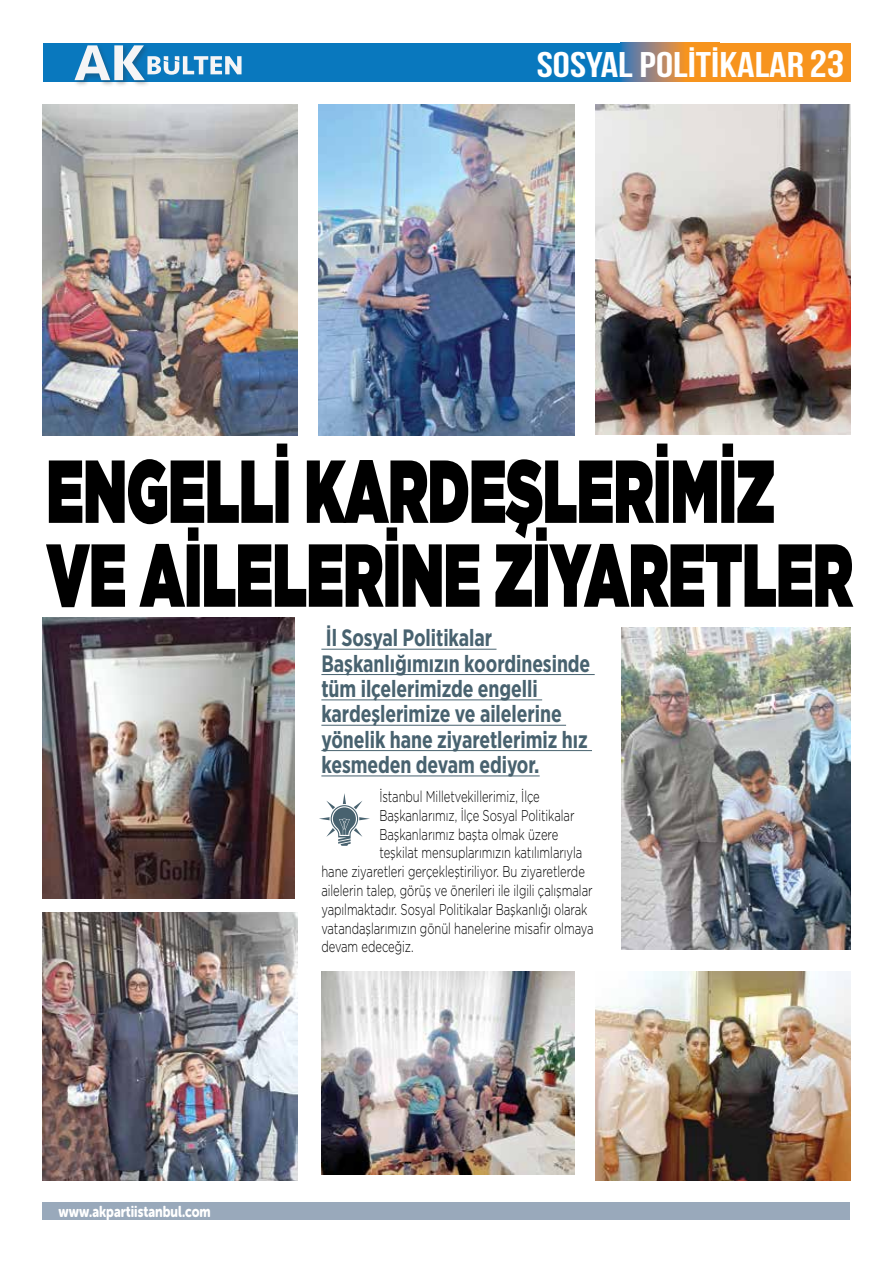
<style>
.page{position:relative;width:893px;height:1263px;background:#fff}
.page>*{position:absolute;margin:0;border:0;box-sizing:border-box;transform-origin:0 0}
.t1{font:900 89.1px/83.8px "Gotham";letter-spacing:-.005em;color:#000;scale:.62 1}
.t2{font:700 35.7px "Bebas Neue";color:#fff;scale:1.21 1}
.t3{font:700 23.7px/25.3px "Gotham Narrow";letter-spacing:-.005em;color:#48626f;scale:.85 1}
.t4{font:300 15.6px "Gotham";letter-spacing:-.005em;color:#000;scale:.72 1}
.t5{font:15.6px "Museo Sans Rounded 900";color:#fff;scale:.8 1}
.s1{font-size:37.95px}
</style>
<div class="page">
<div style="left:43px;top:1203px;width:807px;height:17px;background:#99a9bb"></div>
<div style="left:43px;top:43px;width:806px;height:39px;background:#0978be"></div>
<div style="left:686px;top:43px;width:164px;height:39px;background:#f7941e"></div>
<svg style="left:621px;top:43px;width:65px;height:39px;background:#998477"></svg>
<img style="left:74px;top:80px;width:74px;height:5px">
<svg style="left:74px;top:45px;width:168px;height:35px"></svg>
<hr style="left:321px;top:649px;width:175px;height:1px;background:#48626f">
<hr style="left:321px;top:674px;width:274px;height:1px;background:#48626f">
<hr style="left:321px;top:699px;width:221px;height:1px;background:#48626f">
<hr style="left:321px;top:725px;width:245px;height:1px;background:#48626f">
<hr style="left:321px;top:750px;width:271px;height:1px;background:#48626f">
<hr style="left:321px;top:775px;width:219px;height:1px;background:#48626f">
<svg style="left:319px;top:793px;width:51px;height:53px"></svg>
<img style="left:43px;top:104px;width:255px;height:332px">
<img style="left:43px;top:617px;width:252px;height:282px">
<img style="left:319px;top:104px;width:255px;height:332px">
<img style="left:595px;top:104px;width:255px;height:330px">
<img style="left:43px;top:912px;width:255px;height:268px">
<img style="left:321px;top:972px;width:253px;height:202px">
<img style="left:595px;top:972px;width:255px;height:208px">
<img style="left:622px;top:627px;width:228px;height:322px">
<h2 class="t2" style="left:537px;top:45px;width:256px">SOSYAL POLİTİKALAR <span class="s1">23</span></h2>
<h1 class="t1" style="left:47px;top:448px;width:1302px">ENGELLİ KARDEŞLERİMİZ<br>VE AİLELERİNE ZİYARETLER</h1>
<p class="t5" style="left:59px;top:1202px;width:192px">www.akpartiistanbul.com</p>
<h3 class="t3" style="left:321px;top:625px;width:318px">İl Sosyal Politikalar<br>Başkanlığımızın koordinesinde tüm ilçelerimizde engelli kardeşlerimize ve ailelerine yönelik hane ziyaretlerimiz hız kesmeden devam ediyor.</h3>
<p class="t4" style="left:379px;top:787px;width:224px">İstanbul Milletvekillerimiz, İlçe</p>
<p class="t4" style="left:379px;top:805px;width:273px">Başkanlarımız, İlçe Sosyal Politikalar</p>
<p class="t4" style="left:379px;top:824px;width:250px">Başkanlarımız başta olmak üzere</p>
<p class="t4" style="left:379px;top:843px;width:283px">teşkilat mensuplarımızın katılımlarıyla</p>
<p class="t4" style="left:321px;top:862px;width:367px">hane ziyaretleri gerçekleştiriliyor. Bu ziyaretlerde</p>
<p class="t4" style="left:321px;top:881px;width:378px">ailelerin talep, görüş ve önerileri ile ilgili çalışmalar</p>
<p class="t4" style="left:321px;top:899px;width:371px">yapılmaktadır. Sosyal Politikalar Başkanlığı olarak</p>
<p class="t4" style="left:321px;top:918px;width:380px">vatandaşlarımızın gönül hanelerine misafir olmaya</p>
<p class="t4" style="left:321px;top:937px;width:130px">devam edeceğiz.</p>
</div>
